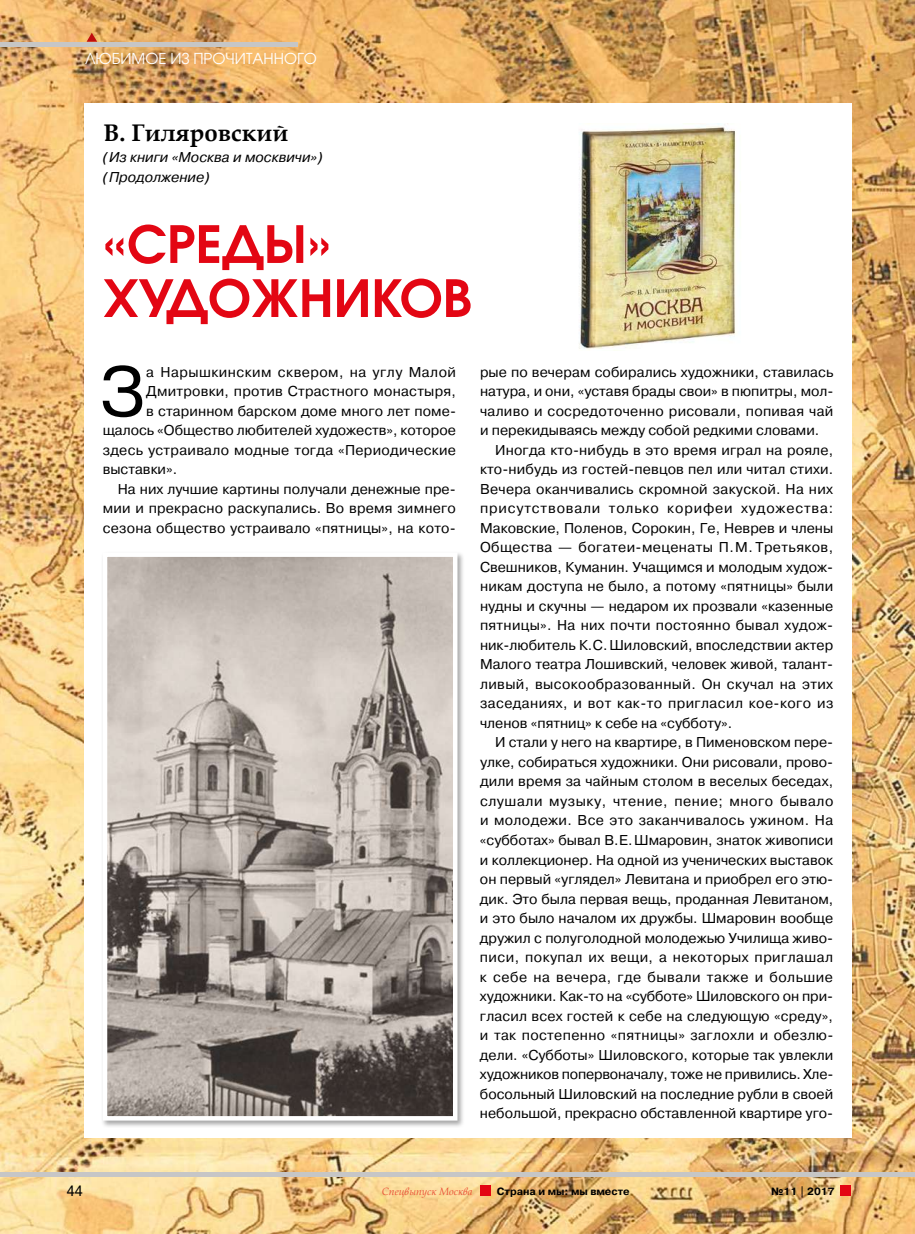
<style>
.page{position:relative;width:915px;height:1234px;background:#fff}
.page>*{position:absolute;margin:0;border:0;box-sizing:border-box;transform-origin:0 0}
.t1{font:69.9px "Pragmatica";color:#000}
.t2{font:600 51px/54px "Avant Garde Gothic C";color:#e30613}
.t3{font:700 24px "Book Antiqua";color:#000}
.t4{font:15px "Avant Garde Gothic C";color:#fff}
.t5{font:15px "Pragmatica";color:#000;scale:.9 1}
.t6{font:14.25px "Pragmatica";letter-spacing:.005em;color:#000}
.t7{font:14.25px "Pragmatica";letter-spacing:.03em;color:#000}
.t8{font:14.25px "Pragmatica";letter-spacing:.025em;color:#000}
.t9{font:14.25px "Pragmatica";letter-spacing:.035em;color:#000}
.t10{font:italic 14.25px/19.5px "Pragmatica";color:#000}
.t11{font:14.25px "Pragmatica";letter-spacing:.06em;color:#000}
.t12{font:14.25px "Pragmatica";letter-spacing:.04em;color:#000}
.t13{font:700 10.5px "Pragmatica C";color:#000}
.t14{font:italic 10.5px "Book Antiqua";color:#e94f35}
</style>
<div class="page">
<img style="left:0;top:0;width:914px;height:1233px">
<div style="left:84px;top:104px;width:767px;height:1033px;background:#fff"></div>
<img style="left:579px;top:123px;width:157px;height:227px">
<div style="left:101px;top:551px;width:364px;height:576px;background:#000;opacity:.35"></div>
<img style="left:108px;top:557px;width:344px;height:558px">
<div style="left:103px;top:552px;width:354px;height:568px;border:4px solid #fff"></div>
<div style="left:840px;top:1184px;width:10px;height:11px;background:#e30613"></div>
<div style="left:480px;top:1184px;width:10px;height:11px;background:#e30613"></div>
<div style="left:0;top:1171px;width:914px;height:5px;background:#c6c6c6"></div>
<hr style="left:0;top:43px;width:298px;height:4px;background:#c6c6c6">
<svg style="left:87px;top:33px;width:10px;height:9px"></svg>
<p class="t4" style="left:85px;top:50px;width:233px">Любимое из прочитанного</p>
<h3 class="t3" style="left:104px;top:116px;width:186px">В. Гиляровский</h3>
<p class="t10" style="left:104px;top:148px;width:221px">(Из книги «Москва и москвичи») (Продолжение)</p>
<h2 class="t2" style="left:104px;top:216px;width:365px">«Среды» художников</h2>
<h1 class="t1" style="left:100px;top:348px;width:41px">З</h1>
<p class="t9" style="left:146px;top:363px;width:311px">а Нарышкинским сквером, на углу Малой</p>
<p class="t6" style="left:146px;top:382px;width:311px">Дмитровки, против Страстного монастыря,</p>
<p class="t6" style="left:146px;top:402px;width:311px">в старинном барском доме много лет поме-</p>
<p class="t6" style="left:103px;top:421px;width:354px">щалось «Общество любителей художеств», которое</p>
<p class="t6" style="left:103px;top:441px;width:354px">здесь устраивало модные тогда «Периодические</p>
<p class="t6" style="left:103px;top:460px;width:76px">выставки».</p>
<p class="t6" style="left:118px;top:480px;width:339px">На них лучшие картины получали денежные пре-</p>
<p class="t6" style="left:103px;top:499px;width:354px">мии и прекрасно раскупались. Во время зимнего</p>
<p class="t6" style="left:103px;top:519px;width:354px">сезона общество устраивало «пятницы», на кото-</p>
<p class="t6" style="left:480px;top:363px;width:355px">рые по вечерам собирались художники, ставилась</p>
<p class="t6" style="left:480px;top:382px;width:355px">натура, и они, «уставя брады свои» в пюпитры, мол-</p>
<p class="t6" style="left:480px;top:402px;width:355px">чаливо и сосредоточенно рисовали, попивая чай</p>
<p class="t6" style="left:480px;top:421px;width:340px">и перекидываясь между собой редкими словами.</p>
<p class="t6" style="left:495px;top:441px;width:339px">И ногда кто-нибудь в это время играл на рояле,</p>
<p class="t6" style="left:480px;top:460px;width:354px">кто-нибудь из гостей-певцов пел или читал стихи.</p>
<p class="t6" style="left:480px;top:480px;width:354px">Вечера оканчивались скромной закуской. На них</p>
<p class="t11" style="left:480px;top:499px;width:354px">присутствовали только корифеи художества:</p>
<p class="t6" style="left:480px;top:519px;width:355px">Маковские, Поленов, Сорокин, Ге, Неврев и члены</p>
<p class="t7" style="left:480px;top:538px;width:354px">Общества — богатеи-меценаты П.М. Третьяков,</p>
<p class="t6" style="left:480px;top:558px;width:354px">Свешников, Куманин. Учащимся и молодым худож-</p>
<p class="t6" style="left:480px;top:577px;width:354px">никам доступа не было, а потому «пятницы» были</p>
<p class="t6" style="left:480px;top:597px;width:354px">нудны и скучны — недаром их прозвали «казенные</p>
<p class="t8" style="left:480px;top:616px;width:355px">пятницы». Н а них почти постоянно бывал худож-</p>
<p class="t6" style="left:480px;top:636px;width:354px">ник-любитель К.С.Шиловский, впоследствии актер</p>
<p class="t6" style="left:480px;top:655px;width:354px">Малого театра Лошивский, человек живой, талант-</p>
<p class="t7" style="left:480px;top:675px;width:354px">ливый, высокообразованный. Он скучал на этих</p>
<p class="t7" style="left:480px;top:694px;width:355px">заседаниях, и вот как-то пригласил кое-кого из</p>
<p class="t6" style="left:480px;top:714px;width:253px">членов «пятниц» к себе на «субботу».</p>
<p class="t6" style="left:495px;top:733px;width:339px">И стали у него на квартире, в Пименовском пере-</p>
<p class="t6" style="left:480px;top:753px;width:354px">улке, собираться художники. Они рисовали, прово-</p>
<p class="t6" style="left:480px;top:772px;width:354px">дили время за чайным столом в веселых беседах,</p>
<p class="t12" style="left:480px;top:792px;width:355px">слушали музыку, чтение, пение; много бывало</p>
<p class="t8" style="left:480px;top:811px;width:354px">и молодежи. Все это заканчивалось ужином. На</p>
<p class="t6" style="left:480px;top:831px;width:354px">«субботах» бывал В.Е.Шмаровин, знаток живописи</p>
<p class="t6" style="left:480px;top:850px;width:354px">и коллекционер. На одной из ученических выставок</p>
<p class="t6" style="left:480px;top:870px;width:354px">он первый «углядел» Левитана и приобрел его этю-</p>
<p class="t6" style="left:480px;top:889px;width:354px">дик. Это была первая вещь, проданная Левитаном,</p>
<p class="t6" style="left:480px;top:909px;width:354px">и это было началом их дружбы. Шмаровин вообще</p>
<p class="t6" style="left:480px;top:928px;width:354px">дружил с полуголодной молодежью Училища живо-</p>
<p class="t7" style="left:480px;top:948px;width:354px">писи, покупал их вещи, а некоторых приглашал</p>
<p class="t9" style="left:480px;top:967px;width:354px">к себе на вечера, где бывали также и большие</p>
<p class="t6" style="left:480px;top:987px;width:354px">художники. Как-то на «субботе» Шиловского он при-</p>
<p class="t6" style="left:480px;top:1006px;width:354px">гласил всех гостей к себе на следующую «среду»,</p>
<p class="t8" style="left:480px;top:1026px;width:355px">и так постепенно «пятницы» заглохли и обезлю-</p>
<p class="t6" style="left:480px;top:1045px;width:355px">дели. «Субботы» Шиловского, которые так увлекли</p>
<p class="t6" style="left:480px;top:1065px;width:355px">художников попервоначалу, тоже не привились. Хле-</p>
<p class="t6" style="left:480px;top:1084px;width:354px">босольный Шиловский на последние рубли в своей</p>
<p class="t6" style="left:480px;top:1104px;width:354px">небольшой, прекрасно обставленной квартире уго-</p>
<p class="t5" style="left:67px;top:1181px;width:19px">44</p>
<p class="t14" style="left:382px;top:1183px;width:92px">Спецвыпуск Москва</p>
<p class="t13" style="left:496px;top:1185px;width:134px">Страна и мы: мы вместе</p>
<p class="t13" style="left:771px;top:1185px;width:65px">№11 | 2017</p>
</div>
